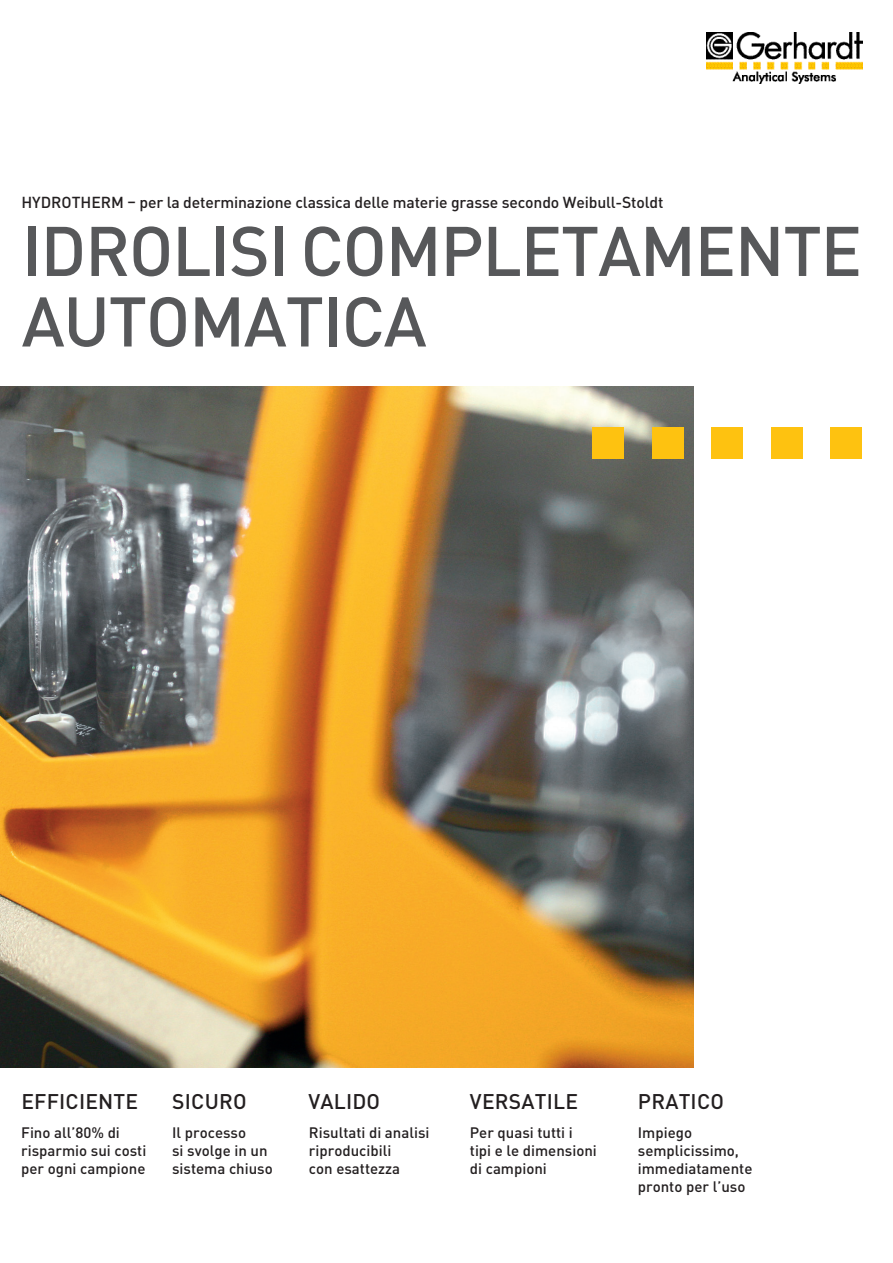
<style>
.page{position:relative;width:893px;height:1263px;background:#fff}
.page>*{position:absolute;margin:0;border:0;box-sizing:border-box;transform-origin:0 0}
.t1{font:500 69px/70.5px "DINOT";letter-spacing:-.02em;color:#57585a}
.t2{font:500 21px "DINOT";letter-spacing:.01em;color:#231f20}
.t3{font:500 15.75px "DINOT";letter-spacing:-.01em;color:#231f20}
.t4{font:500 15px/18px "DINOT";color:#231f20}
</style>
<div class="page">
<img style="left:0;top:387px;width:693px;height:680px">
<div style="left:592px;top:427px;width:32px;height:32px;background:#fec210"></div>
<div style="left:652px;top:427px;width:32px;height:32px;background:#fec210"></div>
<div style="left:711px;top:427px;width:32px;height:32px;background:#fec210"></div>
<div style="left:771px;top:427px;width:32px;height:32px;background:#fec210"></div>
<div style="left:830px;top:427px;width:32px;height:32px;background:#fec210"></div>
<img style="left:706px;top:32px;width:157px;height:52px">
<p class="t3" style="left:21px;top:192px;width:644px">HYDROTHERM – per la determinazione classica delle materie grasse secondo Weibull-Stoldt</p>
<p class="t1" style="left:22px;top:214px;width:842px">IDROLISI COMPLETAMENTE<br>AUTOMATICA</p>
<p class="t2" style="left:21px;top:1088px;width:118px">EFFICIENTE</p>
<p class="t4" style="left:21px;top:1123px;width:127px">Fino all’80% di risparmio sui costi per ogni campione</p>
<p class="t2" style="left:172px;top:1088px;width:76px">SICURO</p>
<p class="t4" style="left:172px;top:1123px;width:102px">Il processo<br>si svolge in un sistema chiuso</p>
<p class="t2" style="left:308px;top:1088px;width:73px">VALIDO</p>
<p class="t4" style="left:309px;top:1123px;width:122px">Risultati di analisi riproducibili<br>con esattezza</p>
<p class="t2" style="left:470px;top:1088px;width:110px">VERSATILE</p>
<p class="t4" style="left:470px;top:1123px;width:128px">Per quasi tutti i tipi e le dimensioni di campioni</p>
<p class="t2" style="left:638px;top:1088px;width:88px">PRATICO</p>
<p class="t4" style="left:638px;top:1123px;width:116px">Impiego semplicissimo, immediatamente pronto per l’uso</p>
</div>
